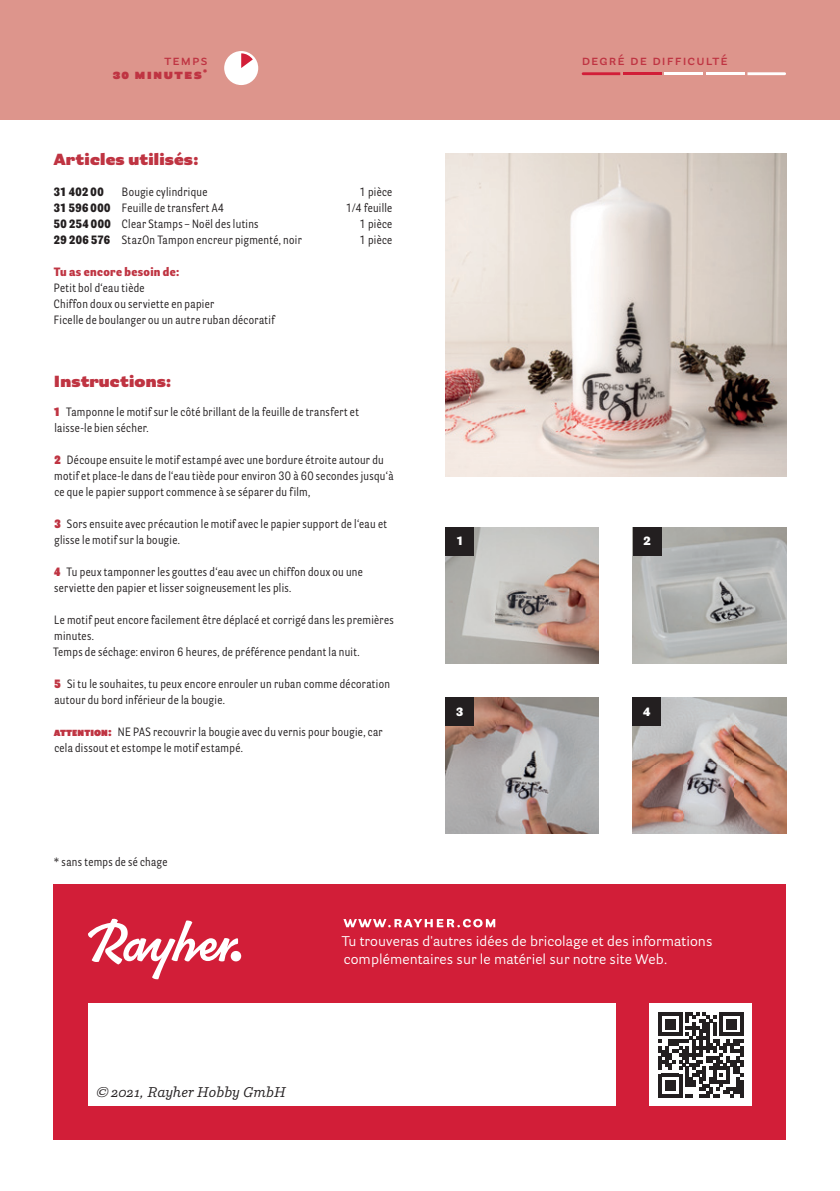
<style>
.page{position:relative;width:840px;height:1191px;background:#fff}
.page>*{position:absolute;margin:0;border:0;box-sizing:border-box;transform-origin:0 0}
.t1{font:900 16px "Parry Grotesque Pro";letter-spacing:.01em;color:#bf3442}
.t2{font:14px/18px "Parry Grotesque Pro";letter-spacing:.005em;color:#fff}
.t3{font:600 14px "Parry Grotesque Pro";letter-spacing:.08em;color:#bf3442}
.t4{font:italic 14px "Parry Pro";letter-spacing:.01em;color:#231f20}
.t5{font:900 14px "Parry Grotesque Pro";letter-spacing:.08em;color:#bf3442}
.t6{font:12px/16px "Parry Grot Con Pro";letter-spacing:.03em;color:#231f20}
.t7{font:900 12px "Parry Grot Con Pro";letter-spacing:.03em;color:#bf3442}
.t8{font:900 12px "Parry Grot Con Pro";letter-spacing:.03em;color:#231f20}
.t9{font:900 12px "Parry Grotesque Pro";color:#fff}
.s1{font-weight:900}
.s2{font-weight:900;color:#bf3442}
</style>
<div class="page">
<div style="left:54px;top:884px;width:731px;height:256px;background:#d21e38"></div>
<div style="left:0;top:0;width:839px;height:119px;background:#dd958c"></div>
<div style="left:88px;top:1003px;width:527px;height:103px;background:#fff"></div>
<img style="left:632px;top:527px;width:153px;height:136px">
<div style="left:224px;top:51px;width:34px;height:34px;background:#fff;border-radius:50%"></div>
<svg style="left:241px;top:53px;width:12px;height:15px"></svg>
<svg style="left:581px;top:72px;width:39px;height:3px"></svg>
<hr style="left:622px;top:72px;width:39px;height:3px;background:#d21e38">
<hr style="left:664px;top:72px;width:38px;height:3px;background:#fff">
<hr style="left:705px;top:72px;width:39px;height:3px;background:#fff">
<svg style="left:747px;top:72px;width:38px;height:3px"></svg>
<img style="left:445px;top:153px;width:340px;height:323px">
<svg style="left:343px;top:919px;width:152px;height:8px"></svg>
<svg style="left:88px;top:918px;width:150px;height:61px"></svg>
<div style="left:230px;top:951px;width:11px;height:10px;background:#fff;border-radius:50%"></div>
<div style="left:649px;top:1003px;width:102px;height:103px;background:#fff"></div>
<svg style="left:658px;top:1012px;width:85px;height:85px"></svg>
<img style="left:445px;top:527px;width:153px;height:136px">
<img style="left:445px;top:697px;width:153px;height:136px">
<img style="left:632px;top:697px;width:153px;height:136px">
<div style="left:445px;top:527px;width:28px;height:29px;background:#231f20"></div>
<div style="left:632px;top:527px;width:28px;height:29px;background:#231f20"></div>
<div style="left:445px;top:697px;width:28px;height:29px;background:#231f20"></div>
<div style="left:632px;top:697px;width:28px;height:29px;background:#231f20"></div>
<p class="t3" style="left:164px;top:50px;width:44px">temps</p>
<p class="t3" style="left:581px;top:50px;width:148px">degré de difficulté</p>
<p class="t5" style="left:113px;top:63px;width:96px">30 minutes<sup>*</sup></p>
<h1 class="t1" style="left:54px;top:148px;width:146px">Articles utilisés:</h1>
<p class="t8" style="left:54px;top:183px;width:51px">31 402 00</p>
<p class="t6" style="left:122px;top:184px;width:87px">Bougie cylindrique</p>
<p class="t6" style="left:359px;top:184px;width:34px">1 pièce</p>
<p class="t6" style="left:54px;top:200px;width:172px"><span class="s1">31 596 000</span> Feuille de transfert A4</p>
<p class="t6" style="left:346px;top:200px;width:48px">1/4 feuille</p>
<p class="t6" style="left:54px;top:216px;width:206px"><span class="s1">50 254 000</span> Clear Stamps – Noël des lutins</p>
<p class="t6" style="left:359px;top:216px;width:34px">1 pièce</p>
<p class="t6" style="left:54px;top:232px;width:249px"><span class="s1">29 206 576</span> StazOn Tampon encreur pigmenté, noir</p>
<p class="t6" style="left:359px;top:232px;width:34px">1 pièce</p>
<p class="t7" style="left:54px;top:263px;width:127px">Tu as encore besoin de:</p>
<p class="t6" style="left:54px;top:280px;width:222px">Petit bol d‘eau tiède<br>Chiffon doux ou serviette en papier<br>Ficelle de boulanger ou un autre ruban décoratif</p>
<h1 class="t1" style="left:54px;top:369px;width:119px">Instructions:</h1>
<p class="t6" style="left:54px;top:404px;width:306px"><span class="s2">1</span> Tamponne le motif sur le côté brillant de la feuille de transfert et laisse-le bien sécher.</p>
<p class="t6" style="left:54px;top:452px;width:341px"><span class="s2">2</span> Découpe ensuite le motif estampé avec une bordure étroite autour du motif et place-le dans de l‘eau tiède pour environ 30 à 60 secondes jusqu‘à ce que le papier support commence à se séparer du film,</p>
<p class="t6" style="left:54px;top:516px;width:334px"><span class="s2">3</span> Sors ensuite avec précaution le motif avec le papier support de l‘eau et glisse le motif sur la bougie.</p>
<p class="t6" style="left:54px;top:564px;width:310px"><span class="s2">4</span> Tu peux tamponner les gouttes d‘eau avec un chiffon doux ou une serviette den papier et lisser soigneusement les plis.</p>
<p class="t6" style="left:53px;top:612px;width:342px">Le motif peut encore facilement être déplacé et corrigé dans les premières minutes.<br>Temps de séchage: environ 6 heures, de préférence pendant la nuit.</p>
<p class="t6" style="left:54px;top:676px;width:337px"><span class="s2">5</span> Si tu le souhaites, tu peux encore enrouler un ruban comme décoration autour du bord inférieur de la bougie.</p>
<p class="t6" style="left:54px;top:724px;width:330px"><span class="s2">attention:</span> NE PAS recouvrir la bougie avec du vernis pour bougie, car cela dissout et estompe le motif estampé.</p>
<p class="t6" style="left:54px;top:853px;width:115px">* sans temps de sé chage</p>
<p class="t9" style="left:456px;top:533px;width:7px">1</p>
<p class="t9" style="left:643px;top:533px;width:9px">2</p>
<p class="t9" style="left:456px;top:703px;width:9px">3</p>
<p class="t9" style="left:643px;top:703px;width:9px">4</p>
<p class="t4" style="left:96px;top:1082px;width:191px">© 2021, Rayher Hobby GmbH</p>
<p class="t2" style="left:342px;top:932px;width:372px">Tu trouveras d'autres idées de bricolage et des informations complémentaires sur le matériel sur notre site Web.</p>
</div>
